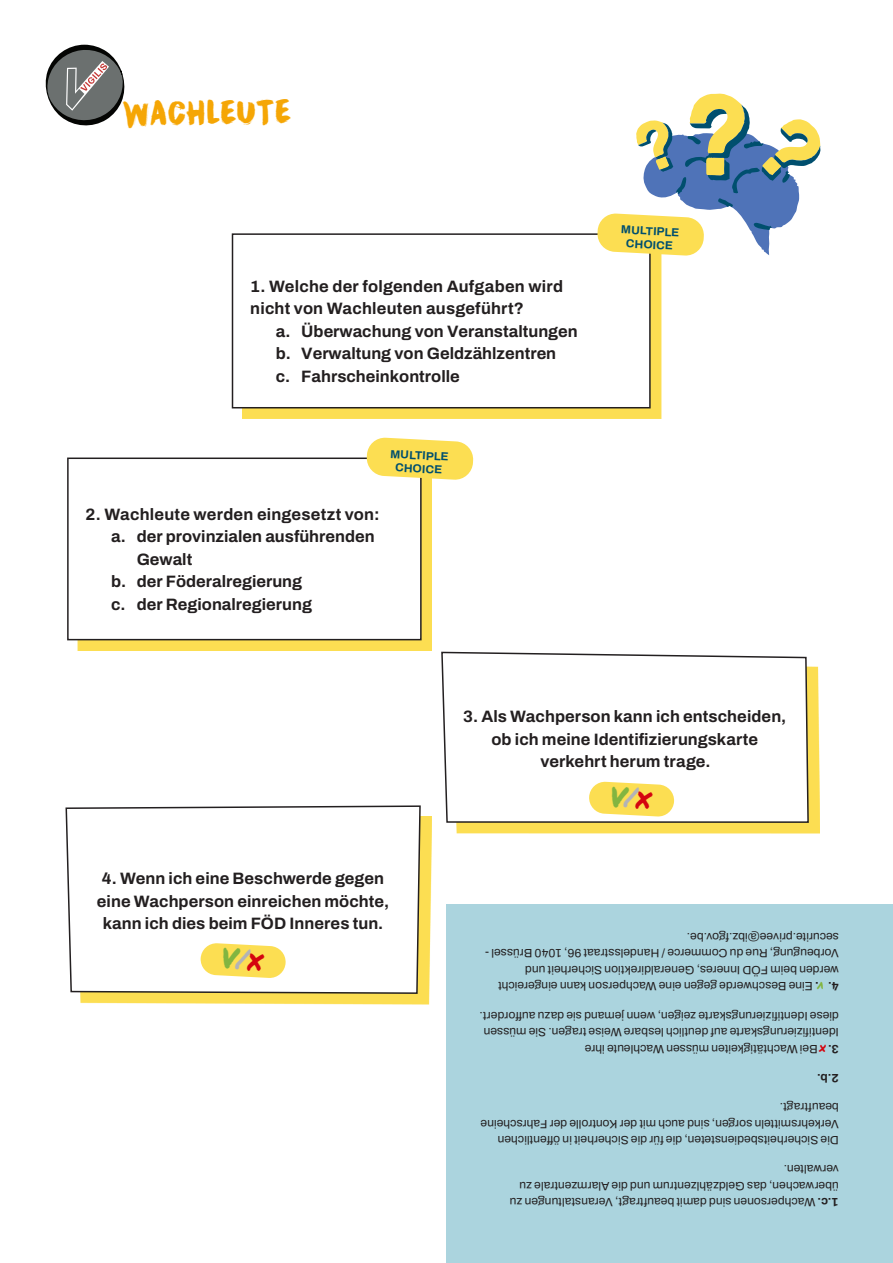
<style>
.page{position:relative;width:893px;height:1263px;background:#fff}
.page>*{position:absolute;margin:0;border:0;box-sizing:border-box;transform-origin:0 0}
.t1{font:30px "DK Cinnabar Brush";color:#f5a605}
.body{font:700 16.5px/22.5px "Archivo";color:#231f20;text-align:center}
.Questions{font:700 16.5px/22.5px "Archivo";letter-spacing:.015em;color:#231f20}
.Alineastijl_1{font:600 12px/16.5px "Archivo";letter-spacing:.005em;color:#231f20}
.Alineastijl_1-2{font:700 12px "Archivo";color:#231f20}
.Choice{font:700 11.55px/13.5px "Archivo";color:#004f6e;text-align:center}
.s1{font-weight:700}
.s2{font-family:"Permanent Marker";font-weight:400;color:#82b540}
.s3{font-family:"Permanent Marker";font-weight:400;color:#d4050f}
</style>
<div class="page">
<div style="left:76px;top:816px;width:355px;height:188px;background:#fcde52"></div>
<div style="left:65px;top:805px;width:356px;height:190px;background:#fff"></div>
<div style="left:452px;top:662px;width:367px;height:171px;background:#fcde52"></div>
<div style="left:441px;top:651px;width:369px;height:173px;background:#fff"></div>
<svg style="left:45px;top:44px;width:80px;height:82px"></svg>
<div style="left:242px;top:244px;width:419px;height:175px;background:#fcde52"></div>
<div style="left:232px;top:234px;width:418px;height:174px;background:#fff"></div>
<div style="left:232px;top:233px;width:419px;height:175px;border:2px solid #231f20"></div>
<div style="left:78px;top:468px;width:354px;height:183px;background:#fcde52"></div>
<div style="left:68px;top:458px;width:353px;height:182px;background:#fff"></div>
<div style="left:67px;top:457px;width:355px;height:183px;border:2px solid #231f20"></div>
<svg style="left:366px;top:437px;width:108px;height:43px"></svg>
<svg style="left:597px;top:93px;width:223px;height:163px"></svg>
<div style="left:446px;top:905px;width:447px;height:358px;background:#abd4de"></div>
<svg style="left:200px;top:943px;width:86px;height:35px"></svg>
<svg style="left:589px;top:781px;width:85px;height:36px"></svg>
<p class="t1" style="left:122px;top:93px;width:171px;rotate:-1deg">WACHLEUTE</p>
<p class="Questions" style="left:250px;top:275px;width:314px">1. Welche der folgenden Aufgaben wird nicht von Wachleuten ausgeführt?</p>
<p class="body" style="left:276px;top:320px;width:304px">a. Überwachung von Veranstaltungen</p>
<p class="body" style="left:276px;top:342px;width:282px">b. Verwaltung von Geldzählzentren</p>
<p class="body" style="left:276px;top:365px;width:186px">c. Fahrscheinkontrolle</p>
<p class="Choice" style="left:391px;top:447px;width:60px;rotate:3deg">multiple choice</p>
<p class="Questions" style="left:86px;top:503px;width:295px">2. Wachleute werden eingesetzt von:</p>
<p class="body" style="left:137px;top:525px;width:240px;text-align:left;text-indent:-26px">a. der provinzialen ausführenden<br>Gewalt</p>
<p class="body" style="left:111px;top:570px;width:193px">b. der Föderalregierung</p>
<p class="body" style="left:111px;top:593px;width:202px">c. der Regionalregierung</p>
<p class="Choice" style="left:621px;top:223px;width:60px;rotate:3deg">multiple choice</p>
<p class="body" style="left:97px;top:867px;width:294px">4. Wenn ich eine Beschwerde gegen eine Wachperson einreichen möchte, kann ich dies beim FÖD Inneres tun.</p>
<p class="body" style="left:463px;top:705px;width:325px">3. Als Wachperson kann ich entscheiden, ob ich meine Identifizierungskarte verkehrt herum trage.</p>
<p class="Alineastijl_1" style="left:839px;top:995px;width:355px;rotate:-180deg"><span class="s1">4.</span> <span class="s2">v</span><span class="s1">.</span> Eine Beschwerde gegen eine Wachperson kann eingereicht werden beim FÖD Inneres, Generaldirektion Sicherheit und Vorbeugung, Rue du Commerce / Handelsstraat 96, 1040 Brüssel - securite.privee@ibz.fgov.be.</p>
<p class="Alineastijl_1" style="left:839px;top:1057px;width:361px;rotate:-180deg"><span class="s1">3.</span> <span class="s3">x</span> Bei Wachtätigkeiten müssen Wachleute ihre<br>Identifizierungskarte auf deutlich lesbare Weise tragen. Sie müssen diese Identifizierungskarte zeigen, wenn jemand sie dazu auffordert.</p>
<p class="Alineastijl_1-2" style="left:839px;top:1087px;width:23px;rotate:-180deg">2.b.</p>
<p class="Alineastijl_1" style="left:839px;top:1148px;width:360px;rotate:-180deg">Die Sicherheitsbediensteten, die für die Sicherheit in öffentlichen<br>Verkehrsmitteln sorgen, sind auch mit der Kontrolle der Fahrscheine beauftragt.</p>
<p class="Alineastijl_1" style="left:839px;top:1211px;width:331px;rotate:-180deg"><span class="s1">1.c.</span> Wachpersonen sind damit beauftragt, Veranstaltungen zu überwachen, das Geldzählzentrum und die Alarmzentrale zu verwalten.</p>
</div>
